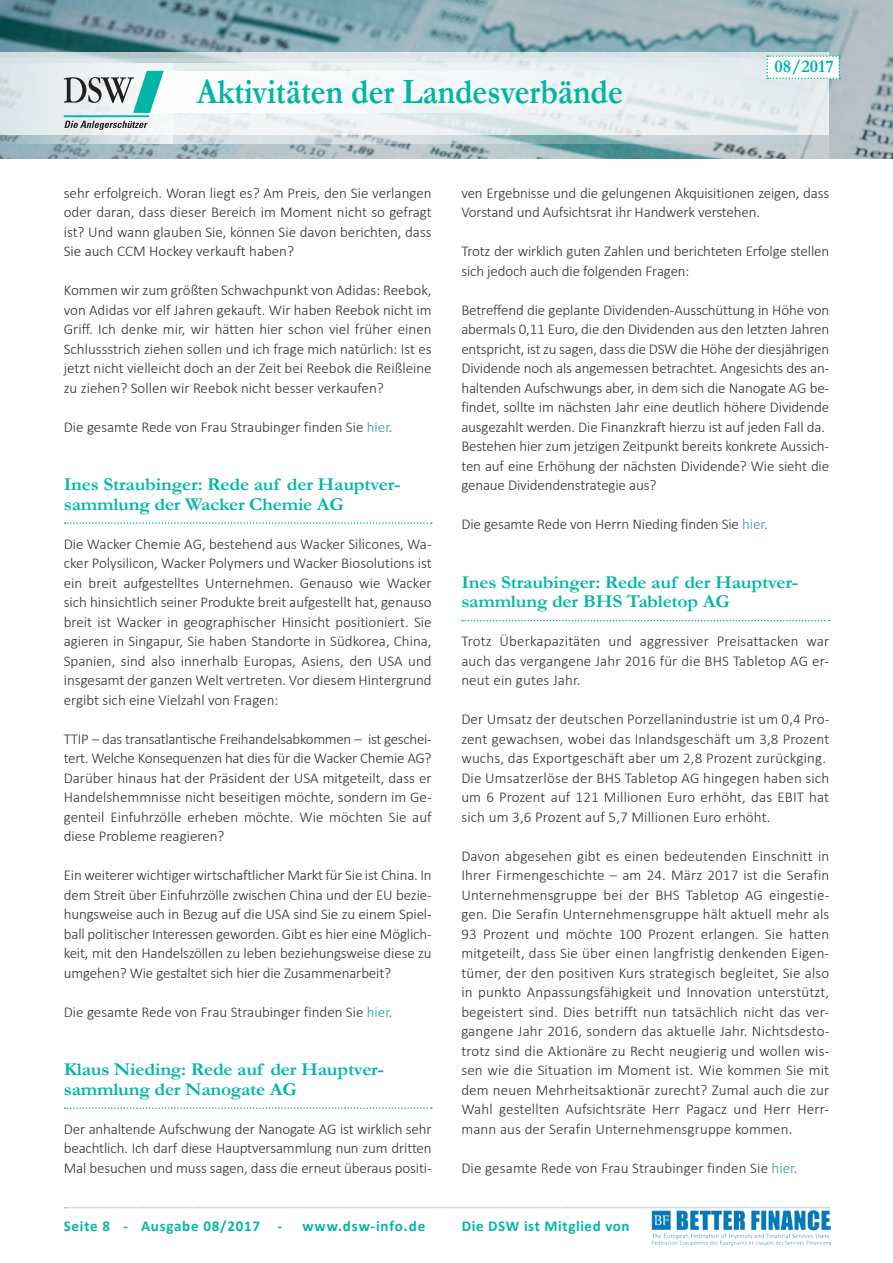
<style>
.page{position:relative;width:893px;height:1263px;background:#fff}
.page>*{position:absolute;margin:0;border:0;box-sizing:border-box;transform-origin:0 0}
.t1{font:700 36px "Garamond";color:#00b5a4;scale:.88 1}
.t2{font:700 18.15px/19.5px "Garamond";letter-spacing:-.01em;color:#00b8a8;scale:1.08 1}
.t3{font:700 18px "Garamond";color:#00b5a4}
.t4{font:300 15px/19.5px "Calibri";letter-spacing:-.01em;color:#312f30;text-align:justify}
.t5{font:300 15px/19.5px "Calibri";letter-spacing:.01em;color:#312f30}
.t6{font:700 15px "Calibri";letter-spacing:.04em;color:#00b8a8}
.t7{font:700 15px "Calibri";letter-spacing:.06em;color:#00b5a4}
.s1{color:#339a9a}
.s2{color:#57585a}
</style>
<div class="page">
<img style="left:651px;top:1210px;width:180px;height:36px">
<img style="left:0;top:0;width:893px;height:158px">
<svg style="left:0;top:135px;width:829px;height:24px;background:#a5bcc1"></svg>
<svg style="left:0;top:52px;width:829px;height:83px;fill:#e4ebed"></svg>
<svg style="left:767px;top:55px;width:73px;height:24px"></svg>
<div style="left:149px;top:71px;width:589px;height:42px;background:linear-gradient(to right,#fff,#e7eeef)"></div>
<svg style="left:0;top:63px;width:172px;height:81px;fill:#e2eaed"></svg>
<svg style="left:65px;top:1207px;width:764px;height:1px"></svg>
<svg style="left:64px;top:71px;width:100px;height:59px"></svg>
<svg style="left:65px;top:522px;width:367px;height:2px"></svg>
<svg style="left:65px;top:1107px;width:367px;height:2px"></svg>
<svg style="left:462px;top:620px;width:367px;height:1px"></svg>
<h1 class="t1" style="left:197px;top:67px;width:486px">Aktivitäten der Landesverbände</h1>
<p class="t3" style="left:774px;top:54px;width:61px">08/2017</p>
<p class="t4" style="left:64px;top:183px;width:369px">sehr erfolgreich. Woran liegt es? Am Preis, den Sie verlangen oder daran, dass dieser Bereich im Moment nicht so gefragt ist? Und wann glauben Sie, können Sie davon berichten, dass Sie auch CCM Hockey verkauft haben?</p>
<p class="t4" style="left:64px;top:280px;width:369px">Kommen wir zum größten Schwachpunkt von Adidas: Reebok, von Adidas vor elf Jahren gekauft. Wir haben Reebok nicht im Griff. Ich denke mir, wir hätten hier schon viel früher einen Schlussstrich ziehen sollen und ich frage mich natürlich: Ist es jetzt nicht vielleicht doch an der Zeit bei Reebok die Reißleine zu ziehen? Sollen wir Reebok nicht besser verkaufen?</p>
<p class="t4" style="left:64px;top:417px;width:330px">Die gesamte Rede von Frau Straubinger finden Sie <span class="s1">hier</span><span class="s2">.</span></p>
<p class="t2" style="left:64px;top:475px;width:313px">Ines Straubinger: Rede auf der Hauptver&shy;sammlung der Wacker Chemie AG</p>
<p class="t4" style="left:64px;top:534px;width:369px">Die Wacker Chemie AG, bestehend aus Wacker Silicones, Wa&shy;cker Polysilicon, Wacker Polymers und Wacker Biosolutions ist ein breit aufgestelltes Unternehmen. Genauso wie Wacker sich hinsichtlich seiner Produkte breit aufgestellt hat, genauso breit ist Wacker in geographischer Hinsicht positioniert. Sie agieren in Singapur, Sie haben Standorte in Südkorea, China, Spanien, sind also innerhalb Europas, Asiens, den USA und insgesamt der ganzen Welt vertreten. Vor diesem Hintergrund ergibt sich eine Vielzahl von Fragen:</p>
<p class="t4" style="left:64px;top:729px;width:369px">TTIP – das transatlantische Freihandelsabkommen – ist geschei&shy;tert. Welche Konsequenzen hat dies für die Wacker Chemie AG?<br>Darüber hinaus hat der Präsident der USA mitgeteilt, dass er Handelshemmnisse nicht beseitigen möchte, sondern im Ge&shy;genteil Einfuhrzölle erheben möchte. Wie möchten Sie auf diese Probleme reagieren?</p>
<p class="t4" style="left:64px;top:865px;width:369px">Ein weiterer wichtiger wirtschaftlicher Markt für Sie ist China. In dem Streit über Einfuhrzölle zwischen China und der EU bezie&shy;hungsweise auch in Bezug auf die USA sind Sie zu einem Spiel&shy;ball politischer Interessen geworden. Gibt es hier eine Möglich&shy;keit, mit den Handelszöllen zu leben beziehungsweise diese zu umgehen? Wie gestaltet sich hier die Zusammenarbeit?</p>
<p class="t4" style="left:64px;top:1002px;width:330px">Die gesamte Rede von Frau Straubinger finden Sie <span class="s1">hier</span><span class="s2">.</span></p>
<p class="t2" style="left:64px;top:1060px;width:298px">Klaus Nieding: Rede auf der Hauptver&shy;sammlung der Nanogate AG</p>
<p class="t4" style="left:64px;top:1119px;width:369px">Der anhaltende Aufschwung der Nanogate AG ist wirklich sehr beachtlich. Ich darf diese Hauptversammlung nun zum dritten Mal besuchen und muss sagen, dass die erneut überaus positi-</p>
<p class="t4" style="left:461px;top:183px;width:369px">ven Ergebnisse und die gelungenen Akquisitionen zeigen, dass<br>Vorstand und Aufsichtsrat ihr Handwerk verstehen.</p>
<p class="t4" style="left:461px;top:241px;width:369px">Trotz der wirklich guten Zahlen und berichteten Erfolge stellen sich jedoch auch die folgenden Fragen:</p>
<p class="t4" style="left:461px;top:300px;width:369px;text-align:left">Betreffend die geplante Dividenden-Ausschüttung in Höhe von abermals 0,11 Euro, die den Dividenden aus den letzten Jahren entspricht, ist zu sagen, dass die DSW die Höhe der diesjährigen Dividende noch als angemessen betrachtet. Angesichts des an&shy;haltenden Aufschwungs aber, in dem sich die Nanogate AG be&shy;findet, sollte im nächsten Jahr eine deutlich höhere Dividende ausgezahlt werden. Die Finanzkraft hierzu ist auf jeden Fall da.<br>Bestehen hier zum jetzigen Zeitpunkt bereits konkrete Aussich&shy;ten auf eine Erhöhung der nächsten Dividende? Wie sieht die genaue Dividendenstrategie aus?</p>
<p class="t4" style="left:461px;top:514px;width:308px">Die gesamte Rede von Herrn Nieding finden Sie <span class="s1">hier</span><span class="s2">.</span></p>
<p class="t2" style="left:461px;top:572px;width:313px">Ines Straubinger: Rede auf der Hauptver&shy;sammlung der BHS Tabletop AG</p>
<p class="t4" style="left:461px;top:631px;width:369px">Trotz Überkapazitäten und aggressiver Preisattacken war auch das vergangene Jahr 2016 für die BHS Tabletop AG er&shy;neut ein gutes Jahr.</p>
<p class="t5" style="left:461px;top:709px;width:369px">Der Umsatz der deutschen Porzellanindustrie ist um 0,4 Pro&shy;zent gewachsen, wobei das Inlandsgeschäft um 3,8 Prozent wuchs, das Exportgeschäft aber um 2,8 Prozent zurückging.<br>Die Umsatzerlöse der BHS Tabletop AG hingegen haben sich um 6 Prozent auf 121 Millionen Euro erhöht, das EBIT hat sich um 3,6 Prozent auf 5,7 Millionen Euro erhöht.</p>
<p class="t4" style="left:461px;top:846px;width:369px">Davon abgesehen gibt es einen bedeutenden Einschnitt in Ihrer Firmengeschichte – am 24. März 2017 ist die Serafin Unternehmensgruppe bei der BHS Tabletop AG eingestie&shy;gen. Die Serafin Unternehmensgruppe hält aktuell mehr als 93 Prozent und möchte 100 Prozent erlangen. Sie hatten mitgeteilt, dass Sie über einen langfristig denkenden Eigen&shy;tümer, der den positiven Kurs strategisch begleitet, Sie also in punkto Anpassungsfähigkeit und Innovation unterstützt, begeistert sind. Dies betrifft nun tatsächlich nicht das ver&shy;gangene Jahr 2016, sondern das aktuelle Jahr. Nichtsdesto&shy;trotz sind die Aktionäre zu Recht neugierig und wollen wis&shy;sen wie die Situation im Moment ist. Wie kommen Sie mit dem neuen Mehrheitsaktionär zurecht? Zumal auch die zur Wahl gestellten Aufsichtsräte Herr Pagacz und Herr Herr&shy;mann aus der Serafin Unternehmensgruppe kommen.</p>
<p class="t5" style="left:461px;top:1158px;width:337px">Die gesamte Rede von Frau Straubinger finden Sie <span class="s1">hier</span><span class="s2">.</span></p>
<p class="t6" style="left:64px;top:1216px;width:220px">Seite 8 - Ausgabe 08/2017 -</p>
<p class="t7" style="left:302px;top:1216px;width:124px">www.dsw-info.de</p>
<p class="t6" style="left:462px;top:1216px;width:169px">Die DSW ist Mitglied von</p>
</div>
